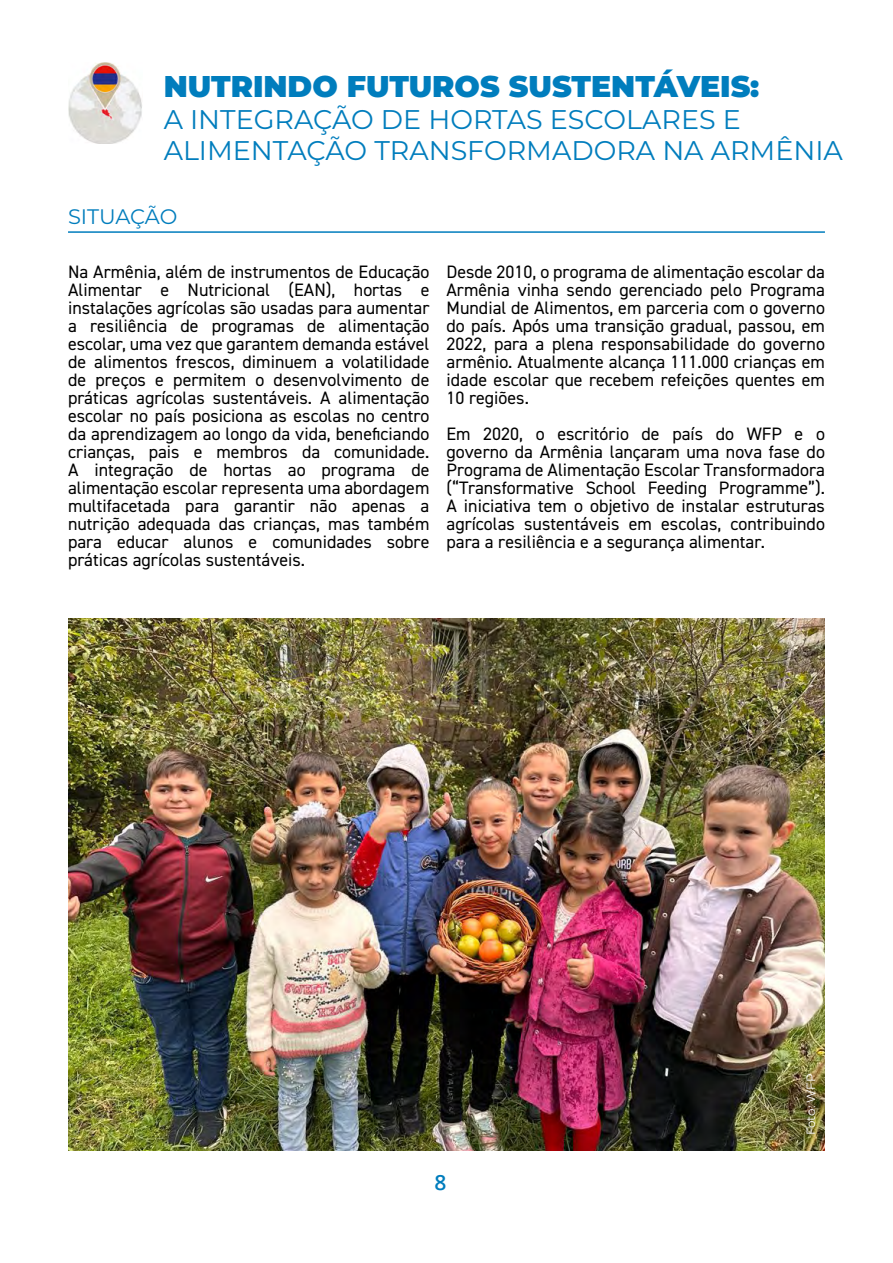
<style>
.page{position:relative;width:893px;height:1263px;background:#fff}
.page>*{position:absolute;margin:0;border:0;box-sizing:border-box;transform-origin:0 0}
.t1{font:900 30px "Montserrat";color:#007dbd}
.t2{font:27px/31.5px "Montserrat";color:#007dbd}
.t3{font:21px "Montserrat";letter-spacing:-.01em;color:#007dbd}
.t4{font:600 21px "Open Sans";color:#007dbd}
.t5{font:18px/18px "DIN2014";color:#000;text-align:justify}
.t6{font:12px "Montserrat";letter-spacing:-.015em;color:#fff}
</style>
<div class="page">
<hr style="left:68px;top:231px;width:757px;height:2px;background:#007dbd">
<img style="left:68px;top:619px;width:757px;height:531px">
<img style="left:68px;top:62px;width:74px;height:82px">
<h1 class="t1" style="left:164px;top:64px;width:597px">NUTRINDO FUTUROS SUSTENTÁVEIS:</h1>
<h2 class="t2" style="left:164px;top:102px;width:681px">A INTEGRAÇÃO DE HORTAS ESCOLARES E<br>ALIMENTAÇÃO TRANSFORMADORA NA ARMÊNIA</h2>
<p class="t3" style="left:68px;top:203px;width:111px">SITUAÇÃO</p>
<p class="t5" style="left:68px;top:263px;width:363px">Na Armênia, além de instrumentos de Educação Alimentar e Nutricional (EAN), hortas e instalações agrícolas são usadas para aumentar a resiliência de programas de alimentação escolar, uma vez que garantem demanda estável de alimentos frescos, diminuem a volatilidade de preços e permitem o desenvolvimento de práticas agrícolas sustentáveis. A alimentação escolar no país posiciona as escolas no centro da aprendizagem ao longo da vida, beneficiando crianças, pais e membros da comunidade.<br>A integração de hortas ao programa de alimentação escolar representa uma abordagem multifacetada para garantir não apenas a nutrição adequada das crianças, mas também para educar alunos e comunidades sobre práticas agrícolas sustentáveis.</p>
<p class="t5" style="left:446px;top:263px;width:380px">Desde 2010, o programa de alimentação escolar da Armênia vinha sendo gerenciado pelo Programa Mundial de Alimentos, em parceria com o governo do país. Após uma transição gradual, passou, em 2022, para a plena responsabilidade do governo armênio. Atualmente alcança 111.000 crianças em idade escolar que recebem refeições quentes em 10 regiões.</p>
<p class="t5" style="left:446px;top:425px;width:380px">Em 2020, o escritório de país do WFP e o governo da Armênia lançaram uma nova fase do Programa de Alimentação Escolar Transformadora (“Transformative School Feeding Programme”).<br>A iniciativa tem o objetivo de instalar estruturas agrícolas sustentáveis em escolas, contribuindo para a resiliência e a segurança alimentar.</p>
<p class="t4" style="left:434px;top:1168px;width:13px">8</p>
<p class="t6" style="left:803px;top:1135px;width:64px;rotate:-90deg">Foto: WFP</p>
</div>
